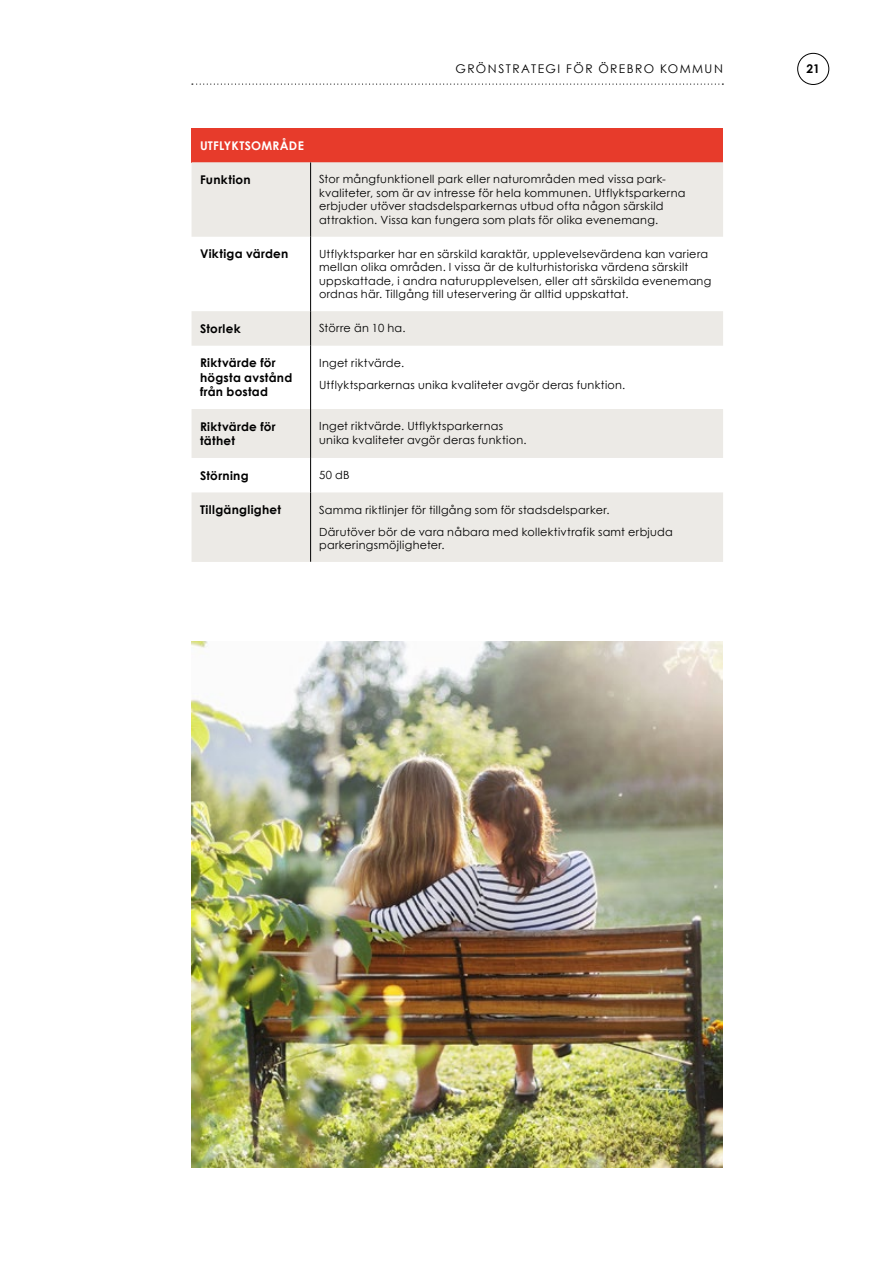
<style>
.page{position:relative;width:893px;height:1263px;background:#fff}
.page>*{position:absolute;margin:0;border:0;box-sizing:border-box;transform-origin:0 0}
.Tabellrubrik{font:700 12px/14.4px "Century Gothic";letter-spacing:.02em;color:#000}
.t1{font:12px "Century Gothic";letter-spacing:.125em;color:#000}
.Tabellrubrik-2{font:700 12px "Century Gothic";letter-spacing:.02em;color:#fff}
.Tabellinnehåll{font:11.25px/13.5px "Century Gothic";letter-spacing:.025em;color:#000}
</style>
<div class="page">
<svg style="left:192px;top:84px;width:531px;height:1px"></svg>
<div style="left:797px;top:53px;width:32px;height:32px;border:1px solid #000;border-radius:50%"></div>
<div style="left:192px;top:128px;width:531px;height:34px;background:#e73b2b"></div>
<svg style="left:192px;top:162px;width:531px;height:400px;fill:#eceae6"></svg>
<hr style="left:310px;top:162px;width:1px;height:75px;background:#000">
<hr style="left:310px;top:237px;width:1px;height:74px;background:#000">
<hr style="left:310px;top:311px;width:1px;height:35px;background:#000">
<hr style="left:310px;top:346px;width:1px;height:63px;background:#000">
<hr style="left:310px;top:409px;width:1px;height:49px;background:#000">
<hr style="left:310px;top:458px;width:1px;height:34px;background:#000">
<hr style="left:310px;top:492px;width:1px;height:70px;background:#000">
<img style="left:191px;top:641px;width:532px;height:526px">
<p class="t1" style="left:455px;top:62px;width:269px">GRÖNSTRATEGI FÖR ÖREBRO KOMMUN</p>
<p class="Tabellrubrik" style="left:806px;top:62px;width:15px">21</p>
<p class="Tabellrubrik-2" style="left:200px;top:138px;width:105px">UTFLYKTSOMRÅDE</p>
<p class="Tabellrubrik" style="left:200px;top:172px;width:52px">Funktion</p>
<p class="Tabellinnehåll" style="left:319px;top:172px;width:368px">Stor mångfunktionell park eller naturområden med vissa park&shy;kvaliteter, som är av intresse för hela kommunen. Utflyktsparkerna erbjuder utöver stadsdelsparkernas utbud ofta någon särskild attraktion. Vissa kan fungera som plats för olika evenemang.</p>
<p class="Tabellrubrik" style="left:200px;top:247px;width:90px">Viktiga värden</p>
<p class="Tabellinnehåll" style="left:319px;top:247px;width:394px">Utflyktsparker har en särskild karaktär, upplevelsevärdena kan variera mellan olika områden. I vissa är de kulturhistoriska värdena särskilt uppskattade, i andra naturupplevelsen, eller att särskilda evenemang ordnas här. Tillgång till uteservering är alltid uppskattat.</p>
<p class="Tabellrubrik" style="left:200px;top:321px;width:42px">Storlek</p>
<p class="Tabellinnehåll" style="left:319px;top:321px;width:88px">Större än 10 ha.</p>
<p class="Tabellrubrik" style="left:200px;top:356px;width:94px">Riktvärde för högsta avstånd från bostad</p>
<p class="Tabellinnehåll" style="left:319px;top:356px;width:87px">Inget riktvärde.</p>
<p class="Tabellinnehåll" style="left:319px;top:378px;width:308px">Utflyktsparkernas unika kvaliteter avgör deras funktion.</p>
<p class="Tabellrubrik" style="left:200px;top:419px;width:77px">Riktvärde för täthet</p>
<p class="Tabellinnehåll" style="left:319px;top:419px;width:209px">Inget riktvärde. Utflyktsparkernas unika kvaliteter avgör deras funktion.</p>
<p class="Tabellrubrik" style="left:200px;top:468px;width:50px">Störning</p>
<p class="Tabellinnehåll" style="left:319px;top:468px;width:32px">50 dB</p>
<p class="Tabellrubrik" style="left:200px;top:502px;width:82px">Tillgänglighet</p>
<p class="Tabellinnehåll" style="left:319px;top:503px;width:292px">Samma riktlinjer för tillgång som för stadsdelsparker.</p>
<p class="Tabellinnehåll" style="left:319px;top:525px;width:355px">Därutöver bör de vara nåbara med kollektivtrafik samt erbjuda parkeringsmöjligheter.</p>
</div>
